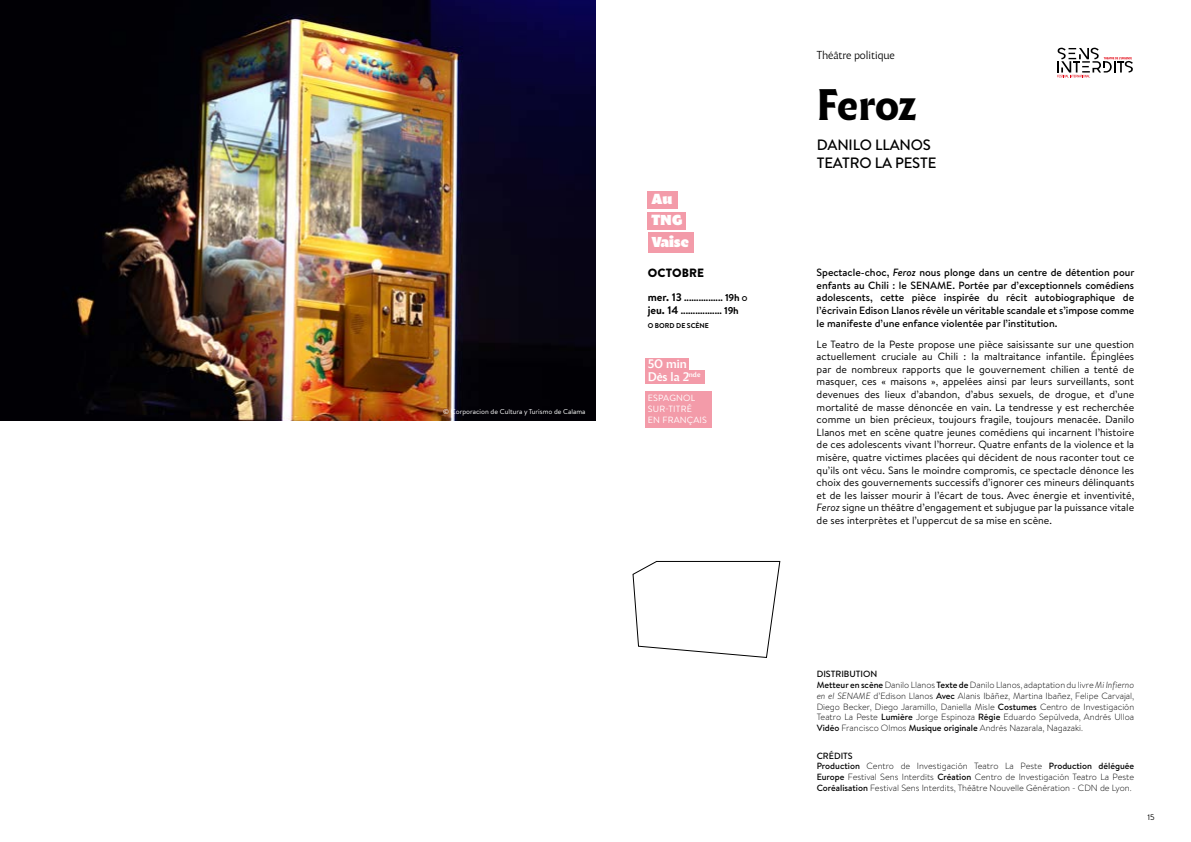
<style>
.page{position:relative;width:1191px;height:842px;background:#fff}
.page>*{position:absolute;margin:0;border:0;box-sizing:border-box;transform-origin:0 0}
.t1{font:700 42px "Malik";letter-spacing:-.01em;color:#000}
.t2{font:500 15px/18px "Brandon Text";letter-spacing:-.01em;color:#000}
.t3{font:14px/21.3px "Malik Heavy Display";color:#fff}
.t4{font:500 12px/12.8px "Malik";color:#fff}
.t5{font:900 12px "Brandon Text";letter-spacing:.01em;color:#000}
.t6{font:11px "Malik";color:#000}
.t7{font:10.5px/12.6px "Brandon Text";color:#000;text-align:justify}
.t8{font:500 10.5px/12.6px "Brandon Text";color:#000;text-align:justify}
.t9{font:300 9px/10.8px "Brandon Text";color:#000}
.t10{font:700 9px/13.2px "Brandon Text";color:#000}
.t11{font:9px/10.8px "Brandon Text";letter-spacing:.02em;color:#fff}
.t12{font:8px "Brandon Text";color:#000}
.t13{font:7px "Brandon Text";color:#fff}
.t14{font:700 7px "Brandon Text";color:#000}
.s1{font-size:11px}
.s2{font-size:10px}
.s3{font-size:7px}
.s4{font-style:italic}
.s5{font-weight:500}
</style>
<div class="page">
<img style="left:0;top:0;width:595px;height:421px">
<svg style="left:632px;top:560px;width:149px;height:98px"></svg>
<div style="left:648px;top:212px;width:38px;height:17px;background:#f39ba9"></div>
<div style="left:648px;top:232px;width:45px;height:20px;background:#f39ba9"></div>
<div style="left:647px;top:191px;width:31px;height:17px;background:#f39ba9"></div>
<svg style="left:1057px;top:48px;width:76px;height:29px"></svg>
<div style="left:645px;top:358px;width:44px;height:12px;background:#f39ba9"></div>
<div style="left:645px;top:370px;width:59px;height:13px;background:#f39ba9"></div>
<div style="left:645px;top:391px;width:66px;height:37px;background:#f39ba9"></div>
<p class="t13" style="left:443px;top:407px;width:144px">© Corporacion de Cultura y Turismo de Calama</p>
<h3 class="t3" style="left:651px;top:187px;width:39px">Au<br>TNG<br>Vaise</h3>
<p class="t5" style="left:648px;top:264px;width:58px">OCTOBRE</p>
<p class="t10" style="left:647px;top:291px;width:101px"><span class="s1">mer. 13</span> ................ <span class="s2">19h</span> <span class="s3">O </span><span class="s1">jeu. 14</span> ................. <span class="s2">19h</span></p>
<p class="t14" style="left:647px;top:321px;width:63px">O BORD DE SCÈNE</p>
<p class="t4" style="left:647px;top:357px;width:54px">50 min<br>Dès la 2<sup>nde</sup></p>
<p class="t11" style="left:648px;top:392px;width:61px">ESPAGNOL<br>SUR-TITRÉ<br>EN FRANÇAIS</p>
<p class="t6" style="left:816px;top:48px;width:80px">Théâtre politique</p>
<h1 class="t1" style="left:816px;top:76px;width:101px">Feroz</h1>
<h2 class="t2" style="left:816px;top:135px;width:121px">DANILO LLANOS<br>TEATRO LA PESTE</h2>
<p class="t8" style="left:816px;top:266px;width:319px">Spectacle-choc, <span class="s4">Feroz</span> nous plonge dans un centre de détention pour enfants au Chili : le SENAME. Portée par d’exceptionnels comédiens adolescents, cette pièce inspirée du récit autobiographique de l’écrivain Edison Llanos révèle un véritable scandale et s’impose comme le manifeste d’une enfance violentée par l’institution.</p>
<p class="t7" style="left:816px;top:337px;width:319px">Le Teatro de la Peste propose une pièce saisissante sur une question actuellement cruciale au Chili : la maltraitance infantile. Épinglées par de nombreux rapports que le gouvernement chilien a tenté de masquer, ces « maisons », appelées ainsi par leurs surveillants, sont devenues des lieux d’abandon, d’abus sexuels, de drogue, et d’une mortalité de masse dénoncée en vain. La tendresse y est recherchée comme un bien précieux, toujours fragile, toujours menacée. Danilo Llanos met en scène quatre jeunes comédiens qui incarnent l’histoire de ces adolescents vivant l’horreur. Quatre enfants de la violence et la misère, quatre victimes placées qui décident de nous raconter tout ce qu’ils ont vécu. Sans le moindre compromis, ce spectacle dénonce les choix des gouvernements successifs d’ignorer ces mineurs délinquants et de les laisser mourir à l’écart de tous. Avec énergie et inventivité, <span class="s4">Feroz</span> signe un théâtre d’engagement et subjugue par la puissance vitale de ses interprètes et l’uppercut de sa mise en scène.</p>
<p class="t9" style="left:816px;top:668px;width:319px"><span class="s5">DISTRIBUTION<br>Metteur en scène</span> Danilo Llanos <span class="s5">Texte de</span> Danilo Llanos, adaptation du livre <span class="s4">Mi Infierno en el SENAME</span> d’Edison Llanos <span class="s5">Avec</span> Alanis Ibáñez, Martina Ibañez, Felipe Carvajal, Diego Becker, Diego Jaramillo, Daniella Misle <span class="s5">Costumes</span> Centro de Investigación Teatro La Peste <span class="s5">Lumière</span> Jorge Espinoza <span class="s5">Régie</span> Eduardo Sepúlveda, Andrés Ulloa <span class="s5">Vidéo</span> Francisco Olmos <span class="s5">Musique originale</span> Andrés Nazarala, Nagazaki.</p>
<p class="t9" style="left:816px;top:750px;width:319px"><span class="s5">CRÉDITS<br>Production</span> Centro de Investigación Teatro La Peste <span class="s5">Production déléguée Europe</span> Festival Sens Interdits <span class="s5">Création</span> Centro de Investigación Teatro La Peste <span class="s5">Coréalisation</span> Festival Sens Interdits, Théâtre Nouvelle Génération - CDN de Lyon.</p>
<p class="t12" style="left:1147px;top:811px;width:9px">15</p>
</div>
